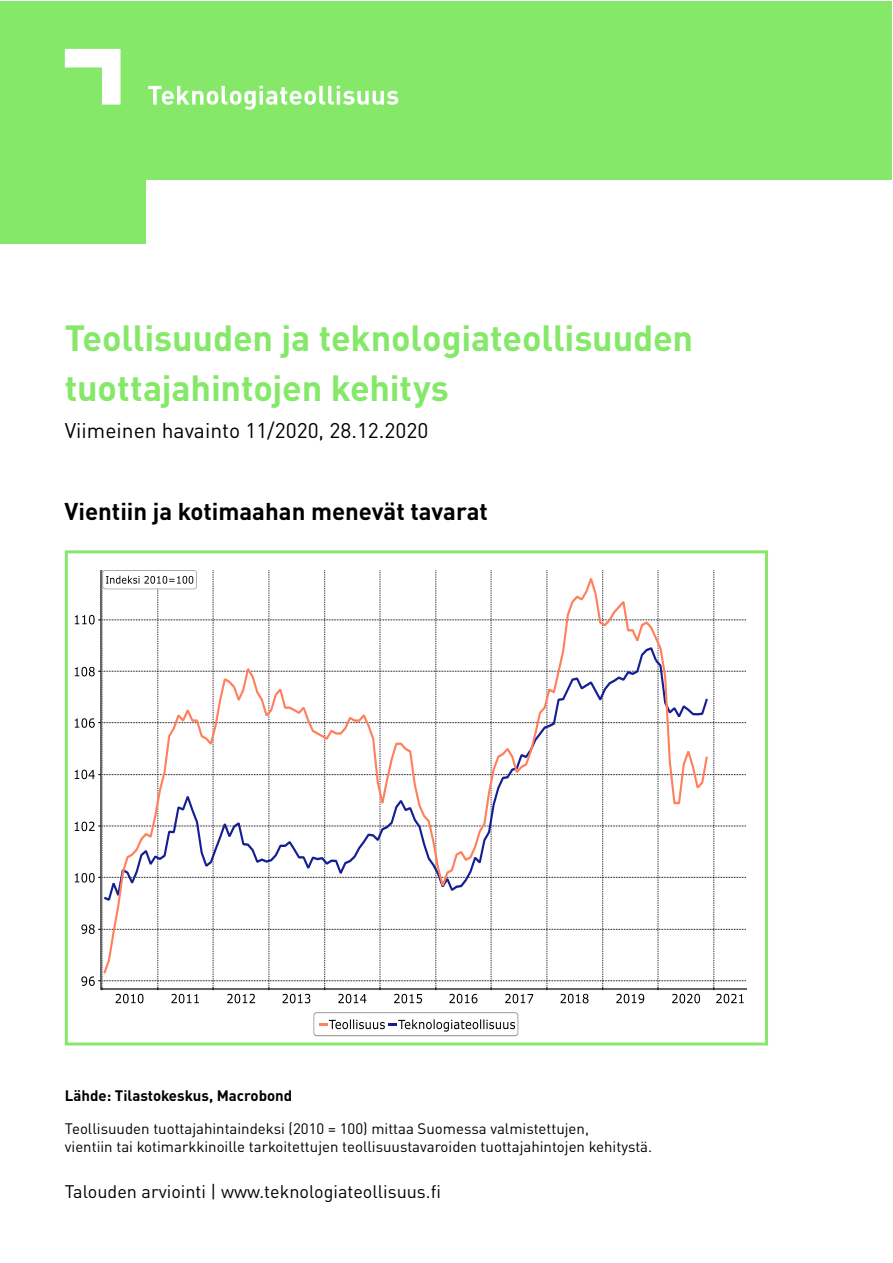
<style>
.page{position:relative;width:893px;height:1263px;background:#fff}
.page>*{position:absolute;margin:0;border:0;box-sizing:border-box;transform-origin:0 0}
.t1{font:700 36px/49.5px "DIN Pro";letter-spacing:-.005em;color:#85e869}
.t2{font:700 24px "DIN Pro";color:#000}
.t3{font:21px "DIN Pro";color:#000}
.t4{font:18px "DIN Pro";color:#000}
.t5{font:15px/18px "DIN Pro";color:#000}
.t6{font:700 15px "DIN Pro";color:#000}
</style>
<div class="page">
<svg style="left:75px;top:570px;width:671px;height:433px"></svg>
<svg style="left:313px;top:1012px;width:205px;height:24px"></svg>
<div style="left:65px;top:550px;width:703px;height:495px;border:3px solid #85e869"></div>
<div style="left:1px;top:1px;width:891px;height:178px;background:#85e869"></div>
<div style="left:1px;top:128px;width:145px;height:115px;background:#85e869"></div>
<svg style="left:148px;top:86px;width:250px;height:24px"></svg>
<svg style="left:65px;top:49px;width:56px;height:56px"></svg>
<h1 class="t1" style="left:65px;top:311px;width:630px">Teollisuuden ja teknologiateollisuuden tuottajahintojen kehitys</h1>
<h3 class="t3" style="left:65px;top:414px;width:365px">Viimeinen havainto 11/2020, 28.12.2020</h3>
<h2 class="t2" style="left:64px;top:493px;width:425px">Vientiin ja kotimaahan menevät tavarat</h2>
<p class="t6" style="left:65px;top:1084px;width:229px">Lähde: Tilastokeskus, Macrobond</p>
<p class="t5" style="left:65px;top:1119px;width:589px">Teollisuuden tuottajahintaindeksi (2010 = 100) mittaa Suomessa valmistettujen,<br>vientiin tai kotimarkkinoille tarkoitettujen teollisuustavaroiden tuottajahintojen kehitystä.</p>
<p class="t4" style="left:65px;top:1178px;width:378px">Talouden arviointi | www.teknologiateollisuus.fi</p>
</div>
